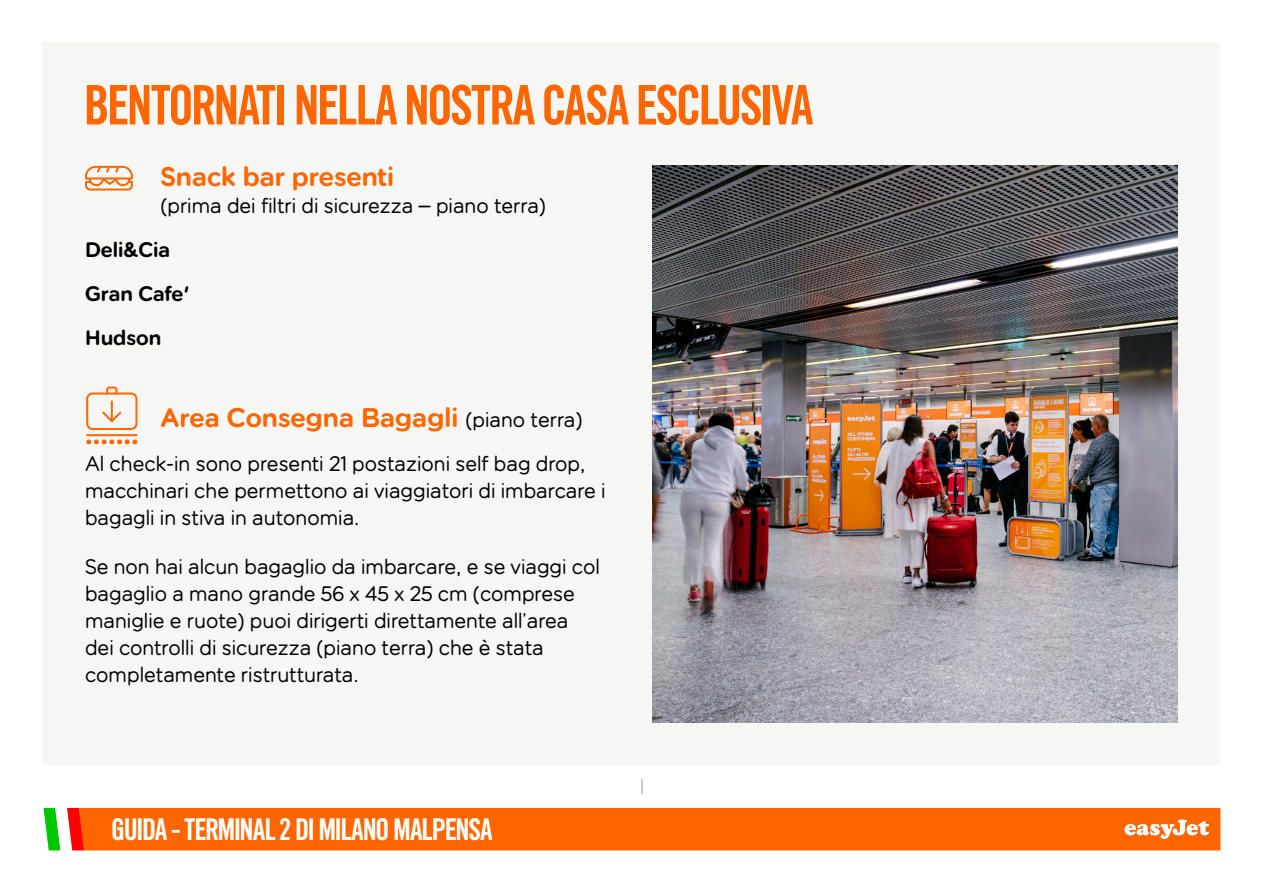
<style>
.page{position:relative;width:1263px;height:893px;background:#fff}
.page>*{position:absolute;margin:0;border:0;box-sizing:border-box;transform-origin:0 0}
.t1{font:60px "easy Jet Headline";color:#f60}
.t2{font:33px "easy Jet Headline";color:#fff}
.t3{font:27px "easy Jet Rounded Demi";color:#f60}
.t4{font:21px/27px "easy Jet Rounded";color:#000}
.t5{font:21px/44px "easy Jet Rounded Demi";color:#000}
.s1{font-family:"easy Jet Rounded";font-size:21px;color:#000}
</style>
<div class="page">
<div style="left:84px;top:808px;width:1136px;height:42px;background:#f60"></div>
<svg style="left:1124px;top:819px;width:85px;height:20px"></svg>
<div style="left:43px;top:43px;width:1177px;height:722px;background:#f6f7f5"></div>
<svg style="left:44px;top:808px;width:40px;height:42px"></svg>
<img style="left:653px;top:166px;width:525px;height:557px">
<svg style="left:102px;top:386px;width:20px;height:37px"></svg>
<div style="left:86px;top:392px;width:51px;height:38px;border:2px solid #f60;border-radius:5px"></div>
<hr style="left:87px;top:434px;width:49px;height:2px;background:#f60">
<svg style="left:86px;top:439px;width:51px;height:5px"></svg>
<svg style="left:85px;top:165px;width:48px;height:26px"></svg>
<svg style="left:641px;top:779px;width:1px;height:15px"></svg>
<h1 class="t1" style="left:85px;top:77px;width:729px">BENTORNATI NELLA NOSTRA CASA ESCLUSIVA</h1>
<p class="t3" style="left:160px;top:160px;width:235px">Snack bar presenti</p>
<p class="t4" style="left:160px;top:192px;width:387px">(prima dei filtri di sicurezza – piano terra)</p>
<p class="t5" style="left:85px;top:228px;width:106px">Deli&amp;Cia<br>Gran Cafe'<br>Hudson</p>
<p class="t3" style="left:160px;top:401px;width:424px">Area Consegna Bagagli <span class="s1">(piano terra)</span></p>
<p class="t4" style="left:85px;top:450px;width:522px">Al check-in sono presenti 21 postazioni self bag drop, macchinari che permettono ai viaggiatori di imbarcare i bagagli in stiva in autonomia.</p>
<p class="t4" style="left:85px;top:554px;width:516px">Se non hai alcun bagaglio da imbarcare, e se viaggi col bagaglio a mano grande 56 x 45 x 25 cm (comprese maniglie e ruote) puoi dirigerti direttamente all’area dei controlli di sicurezza (piano terra) che è stata completamente ristrutturata.</p>
<h2 class="t2" style="left:112px;top:814px;width:382px">GUIDA - TERMINAL 2 DI MILANO MALPENSA</h2>
</div>
